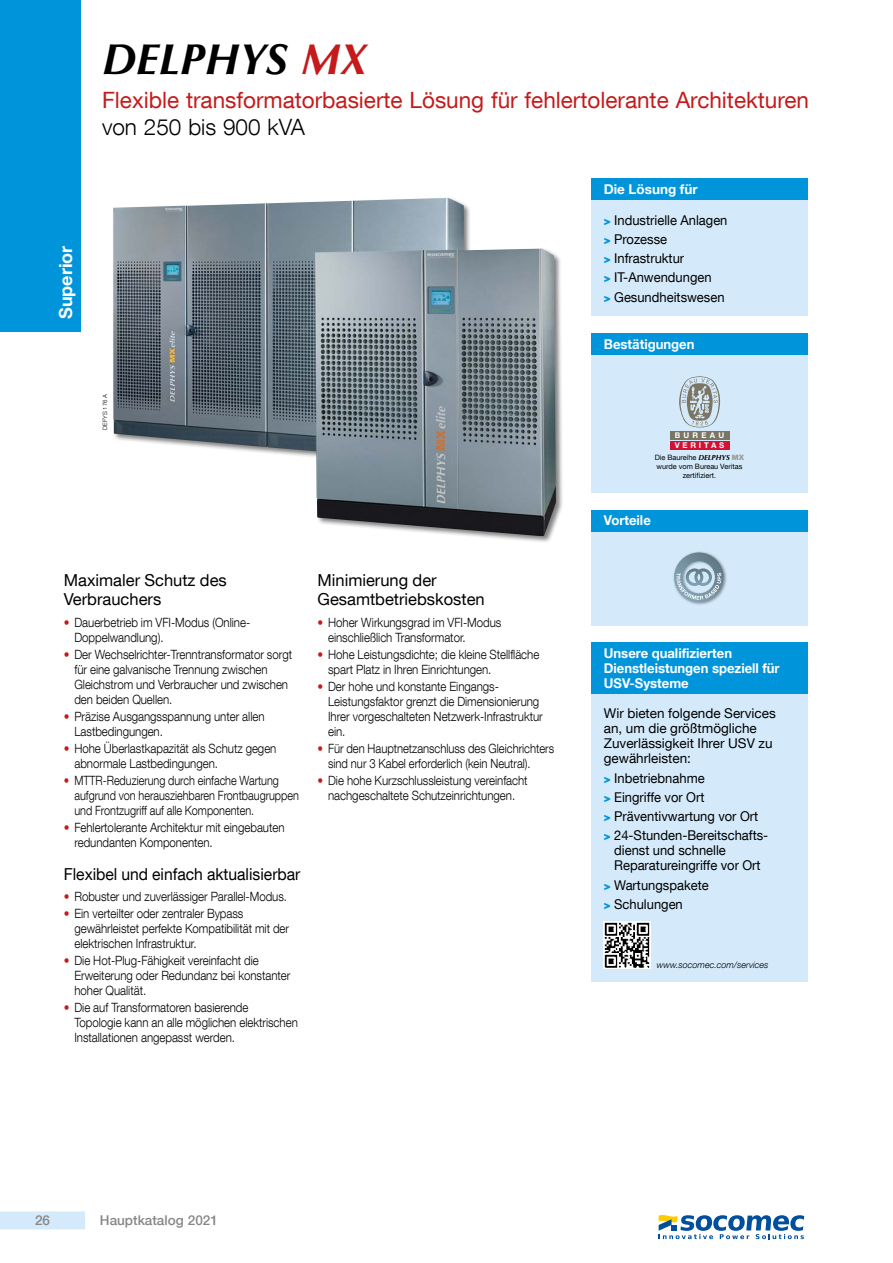
<style>
.page{position:relative;width:893px;height:1263px;background:#fff}
.page>*{position:absolute;margin:0;border:0;box-sizing:border-box;transform-origin:0 0}
.t1{font:italic 700 43.5px "Optima LT Std";color:#000}
.t2{font:22.5px "Helvetica Neue LT Com";color:#c51a1b}
.t3{font:300 22.5px "Helvetica Neue LT Com";color:#000}
.t4{font:700 18px "Helvetica Neue LT Com";color:#fff}
.t5{font:16.5px/19.5px "Helvetica Neue LT Com";color:#000}
.t6{font:16.5px "Helvetica Neue LT Com";color:#000;scale:.95 1}
.t7{font:13.5px/19.2px "Helvetica Neue LT Com";color:#000;scale:.96 1}
.t8{font:700 13.5px/15px "Helvetica Neue LT Com";color:#fff}
.t9{font:13.5px/15px "Helvetica Neue LT Com";color:#000}
.t10{font:500 13.5px "Helvetica Neue LT Com";color:#878787}
.t11{font:300 12.75px/15px "Helvetica Neue LT Com";letter-spacing:-.005em;color:#000;scale:.9 1}
.t12{font:300 12.75px/15px "Helvetica Neue LT Com";letter-spacing:-.005em;color:#000;scale:.86 1}
.t13{font:300 12.75px/15px "Helvetica Neue LT Com";letter-spacing:-.005em;color:#000;scale:.88 1}
.t14{font:italic 300 9px "Helvetica Neue LT Com";color:#000}
.t15{font:700 7.8px/10.1px "Helvetica Neue LT Com";letter-spacing:.36em;color:#fff}
.t16{font:7.35px/9px "Helvetica Neue LT Com";color:#000;text-align:center}
.t17{font:300 6px "Helvetica Neue LT Com";color:#000}
.s1{color:#c51a1b}
.s2{font-weight:900;font-size:12px;color:#0095db}
.s3{font-family:"Optima LT Std";font-weight:700;font-style:italic}
.s4{font-weight:900;color:#9d9d9c}
</style>
<div class="page">
<div style="left:0;top:1211px;width:85px;height:18px;background:#d4eafa"></div>
<div style="left:0;top:0;width:81px;height:332px;background:#0095db"></div>
<div style="left:591px;top:179px;width:217px;height:136px;background:#d4eafa"></div>
<div style="left:591px;top:179px;width:217px;height:21px;background:#0095db"></div>
<div style="left:112px;top:196px;width:452px;height:347px;background:#000;opacity:.5"></div>
<img style="left:113px;top:198px;width:443px;height:338px">
<div style="left:591px;top:334px;width:217px;height:159px;background:#d4eafa"></div>
<div style="left:591px;top:334px;width:217px;height:21px;background:#0095db"></div>
<div style="left:670px;top:431px;width:59px;height:9px;background:#7a7564"></div>
<div style="left:670px;top:441px;width:59px;height:9px;background:#d21134"></div>
<svg style="left:679px;top:376px;width:41px;height:51px"></svg>
<div style="left:591px;top:510px;width:217px;height:115px;background:#d4eafa"></div>
<div style="left:591px;top:510px;width:217px;height:21px;background:#0095db"></div>
<img style="left:673px;top:551px;width:54px;height:54px">
<svg style="left:674px;top:552px;width:50px;height:50px"></svg>
<div style="left:591px;top:692px;width:217px;height:290px;background:#d4eafa"></div>
<div style="left:591px;top:642px;width:217px;height:51px;background:#0095db"></div>
<img style="left:604px;top:921px;width:47px;height:47px">
<svg style="left:659px;top:1215px;width:145px;height:24px"></svg>
<h3 class="t4" style="left:54px;top:319px;width:75px;rotate:-90deg">Superior</h3>
<h1 class="t1" style="left:102px;top:34px;width:266px">DELPHYS <span class="s1">MX</span></h1>
<h2 class="t2" style="left:102px;top:86px;width:708px">Flexible transformatorbasierte Lösung für fehlertolerante Architekturen</h2>
<h2 class="t3" style="left:102px;top:114px;width:205px">von 250 bis 900 kVA</h2>
<p class="t8" style="left:604px;top:181px;width:95px">Die Lösung für</p>
<p class="t7" style="left:604px;top:210px;width:130px"><span class="s2">&gt;</span> Industrielle Anlagen <span class="s2">&gt;</span> Prozesse<br><span class="s2">&gt;</span> Infrastruktur<br><span class="s2">&gt;</span> IT-Anwendungen<br><span class="s2">&gt;</span> Gesundheitswesen</p>
<p class="t17" style="left:101px;top:430px;width:37px;rotate:-90deg">DEFYS 176 A</p>
<p class="t8" style="left:604px;top:336px;width:92px">Bestätigungen</p>
<p class="t15" style="left:675px;top:430px;width:51px">BUREAU<br>VERITAS</p>
<p class="t16" style="left:655px;top:453px;width:91px">Die Baureihe <span class="s3">DELPHYS</span> <span class="s4">MX </span>wurde vom Bureau Veritas zertifiziert.</p>
<p class="t8" style="left:604px;top:512px;width:49px">Vorteile</p>
<p class="t5" style="left:64px;top:570px;width:165px">Maximaler Schutz des<br>Verbrauchers</p>
<p class="t11" style="left:74px;top:614px;width:197px;text-indent:-11px"><span class="s1">•</span> Dauerbetrieb im VFI-Modus (Online-<br>Doppelwandlung).</p>
<p class="t11" style="left:74px;top:646px;width:243px;text-indent:-11px"><span class="s1">•</span> Der Wechselrichter-Trenntransformator sorgt für eine galvanische Trennung zwischen Gleichstrom und Verbraucher und zwischen den beiden Quellen.</p>
<p class="t11" style="left:74px;top:709px;width:213px;text-indent:-11px"><span class="s1">•</span> Präzise Ausgangsspannung unter allen<br>Lastbedingungen.</p>
<p class="t11" style="left:74px;top:741px;width:226px;text-indent:-11px"><span class="s1">•</span> Hohe Überlastkapazität als Schutz gegen abnormale Lastbedingungen.</p>
<p class="t12" style="left:74px;top:773px;width:262px;text-indent:-11px"><span class="s1">•</span> MTTR-Reduzierung durch einfache Wartung aufgrund von herausziehbaren Frontbaugruppen und Frontzugriff auf alle Komponenten.</p>
<p class="t11" style="left:74px;top:820px;width:235px;text-indent:-11px"><span class="s1">•</span> Fehlertolerante Architektur mit eingebauten redundanten Komponenten.</p>
<p class="t6" style="left:64px;top:864px;width:251px">Flexibel und einfach aktualisierbar</p>
<p class="t11" style="left:64px;top:889px;width:250px"><span class="s1">•</span> Robuster und zuverlässiger Parallel-Modus.</p>
<p class="t11" style="left:74px;top:906px;width:240px;text-indent:-11px"><span class="s1">•</span> Ein verteilter oder zentraler Bypass gewährleistet perfekte Kompatibilität mit der elektrischen Infrastruktur.</p>
<p class="t11" style="left:74px;top:953px;width:242px;text-indent:-11px"><span class="s1">•</span> Die Hot-Plug-Fähigkeit vereinfacht die<br>Erweiterung oder Redundanz bei konstanter hoher Qualität.</p>
<p class="t11" style="left:74px;top:1000px;width:250px;text-indent:-11px"><span class="s1">•</span> Die auf Transformatoren basierende<br>Topologie kann an alle möglichen elektrischen<br>Installationen angepasst werden.</p>
<p class="t5" style="left:317px;top:570px;width:169px">Minimierung der<br>Gesamtbetriebskosten</p>
<p class="t11" style="left:328px;top:614px;width:194px;text-indent:-11px"><span class="s1">•</span> Hoher Wirkungsgrad im VFI-Modus einschließlich Transformator.</p>
<p class="t11" style="left:328px;top:646px;width:236px;text-indent:-11px"><span class="s1">•</span> Hohe Leistungsdichte; die kleine Stellfläche spart Platz in Ihren Einrichtungen.</p>
<p class="t11" style="left:328px;top:679px;width:240px;text-indent:-11px"><span class="s1">•</span> Der hohe und konstante Eingangs-Leistungsfaktor grenzt die Dimensionierung Ihrer vorgeschalteten Netzwerk-Infrastruktur ein.</p>
<p class="t13" style="left:328px;top:741px;width:258px;text-indent:-11px"><span class="s1">•</span> Für den Hauptnetzanschluss des Gleichrichters sind nur 3 Kabel erforderlich (kein Neutral).</p>
<p class="t11" style="left:317px;top:773px;width:235px;text-align:center"><span class="s1">•</span> Die hohe Kurzschlussleistung vereinfacht nachgeschaltete Schutzeinrichtungen.</p>
<p class="t8" style="left:604px;top:645px;width:177px">Unsere qualifizierten<br>Dienstleistungen speziell für<br>USV-Systeme</p>
<p class="t9" style="left:604px;top:706px;width:173px">Wir bieten folgende Services an, um die größtmögliche<br>Zuverlässigkeit Ihrer USV zu gewährleisten:</p>
<p class="t7" style="left:604px;top:768px;width:171px"><span class="s2">&gt;</span> Inbetriebnahme<br><span class="s2">&gt;</span> Eingriffe vor Ort<br><span class="s2">&gt;</span> Präventivwartung vor Ort <span class="s2">&gt;</span> 24-Stunden-Bereitschafts-</p>
<p class="t7" style="left:614px;top:843px;width:154px;line-height:15px">dienst und schnelle<br>Reparatureingriffe vor Ort</p>
<p class="t7" style="left:604px;top:875px;width:111px"><span class="s2">&gt;</span> Wartungspakete <span class="s2">&gt;</span> Schulungen</p>
<p class="t14" style="left:657px;top:960px;width:113px">www.socomec.com/services</p>
<p class="t10" style="left:35px;top:1212px;width:17px">26</p>
<p class="t10" style="left:100px;top:1212px;width:119px">Hauptkatalog 2021</p>
</div>
